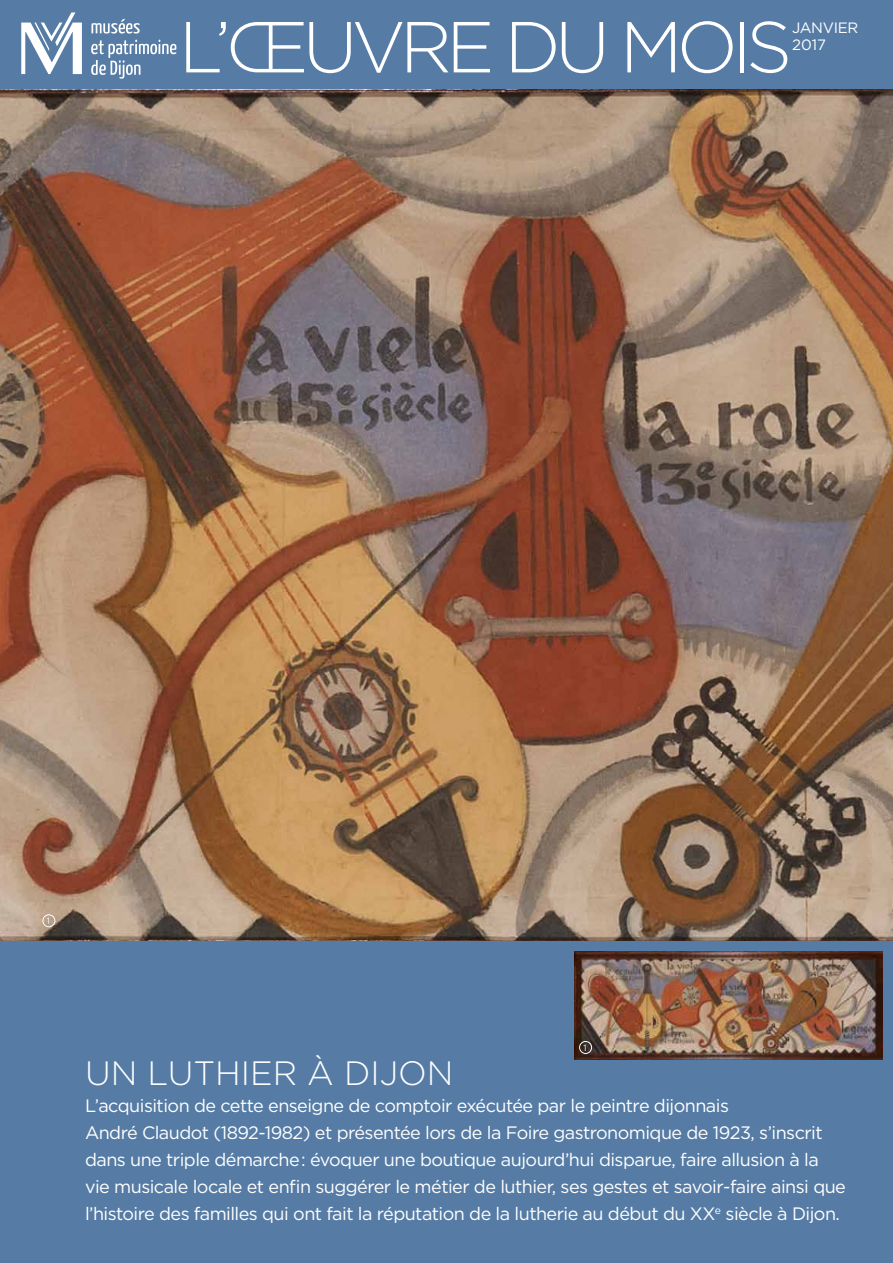
<style>
.page{position:relative;width:893px;height:1263px;background:#567ca5}
.page>*{position:absolute;margin:0;border:0;box-sizing:border-box;transform-origin:0 0}
.t1{font:300 72px "Gotham";letter-spacing:-.08em;color:#fff}
.t2{font:300 33.75px "Gotham";color:#fff}
.t3{font:18px/27px "Gotham";letter-spacing:-.03em;color:#fff}
.t4{font:15px/16.5px "Gotham";letter-spacing:-.02em;color:#fff}
.t5{font:9px "Gotham";color:#fff}
</style>
<div class="page">
<svg style="left:21px;top:12px;width:61px;height:62px"></svg>
<svg style="left:91px;top:40px;width:85px;height:39px"></svg>
<svg style="left:91px;top:19px;width:49px;height:15px"></svg>
<img style="left:0;top:89px;width:893px;height:852px">
<div style="left:43px;top:914px;width:12px;height:13px;border:1px solid #fff;border-radius:50%"></div>
<img style="left:575px;top:951px;width:308px;height:108px">
<div style="left:579px;top:1041px;width:13px;height:13px;border:1px solid #fff;border-radius:50%"></div>
<h1 class="t1" style="left:179px;top:1px;width:615px">L’ŒUVRE DU MOIS</h1>
<p class="t4" style="left:792px;top:19px;width:68px">JANVIER<br>2017</p>
<p class="t5" style="left:47px;top:915px;width:5px">1</p>
<p class="t5" style="left:583px;top:1042px;width:5px">1</p>
<h2 class="t2" style="left:85px;top:1052px;width:370px">UN LUTHIER À DIJON</h2>
<p class="t3" style="left:85px;top:1092px;width:762px">L’acquisition de cette enseigne de comptoir exécutée par le peintre dijonnais<br>André Claudot (1892-1982) et présentée lors de la Foire gastronomique de 1923, s’inscrit dans une triple démarche : évoquer une boutique aujourd’hui disparue, faire allusion à la vie musicale locale et enfin suggérer le métier de luthier, ses gestes et savoir-faire ainsi que l’histoire des familles qui ont fait la réputation de la lutherie au début du XX<sup>e</sup> siècle à Dijon.</p>
</div>
